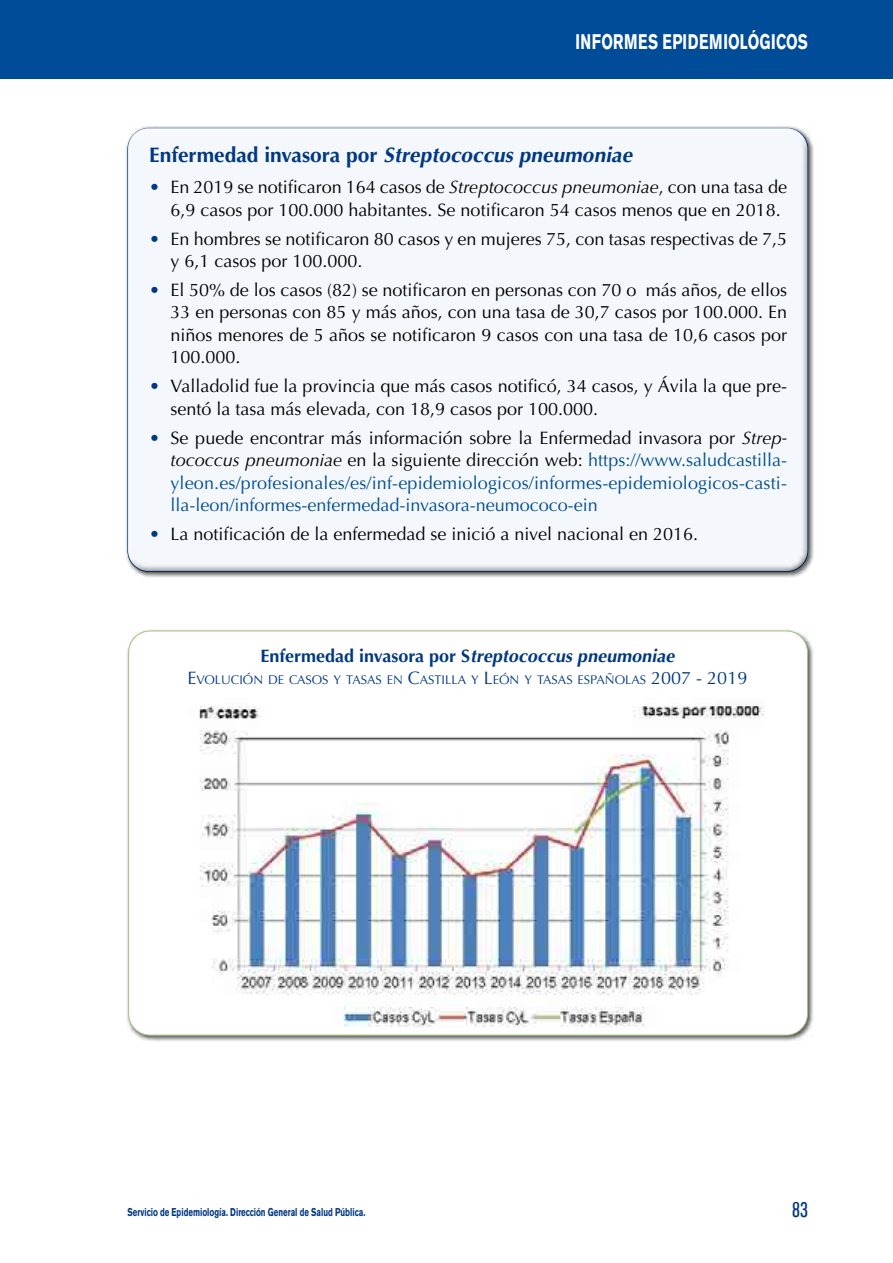
<style>
.page{position:relative;width:893px;height:1263px;background:#fff}
.page>*{position:absolute;margin:0;border:0;box-sizing:border-box;transform-origin:0 0}
.t1{font:italic 700 21px "Optima";color:#003882}
.t2{font:700 21px "Akzidenz Grotesk BE";letter-spacing:.04em;color:#fff;scale:.7 1}
.t3{font:condensed 21px "Akzidenz Grotesk BE";color:#003882}
.t4{font:18px/22.5px "Optima";color:#000}
.t5{font:18px/22.5px "Optima";color:#004e8f;text-align:justify}
.t6{font:700 18px "Optima";letter-spacing:-.005em;color:#003882}
.t7{font:12.6px "Optima";color:#003882}
.t8{font:700 11.25px "Akzidenz Grotesk BE";color:#003882;scale:.7 1}
.s1{font-style:normal}
.s2{color:#003882}
.s3{font-style:italic}
.s4{color:#000}
.s5{font-style:italic;color:#000}
.s6{font-size:18px}
</style>
<div class="page">
<div style="left:0;top:0;width:893px;height:79px;background:#004c98"></div>
<div style="left:117px;top:117px;width:693px;height:446px;background:#fff;opacity:.8"></div>
<div style="left:123px;top:132px;width:695px;height:441px;background:#f4f7fc"></div>
<div style="left:127px;top:629px;width:687px;height:412px;background:#000;opacity:.65"></div>
<div style="left:129px;top:631px;width:678px;height:404px;background:#fff;border-radius:21px"></div>
<img style="left:199px;top:705px;width:566px;height:322px">
<p class="t2" style="left:575px;top:29px;width:334px">INFORMES EPIDEMIOLÓGICOS</p>
<p class="t1" style="left:149px;top:143px;width:489px"><span class="s1">E n fe r m e d a d i n va s o r a p o r</span> Streptococcus pneumoniae</p>
<p class="t4" style="left:170px;top:176px;width:618px;text-indent:-21px"><span class="s2">•</span> En 2019 se notificaron 164 casos de <span class="s3">Streptococcus pneumoniae</span>, con una tasa de<br>6,9 casos por 100.000 habitantes. Se notificaron 54 casos menos que en 2018.</p>
<p class="t4" style="left:170px;top:227px;width:618px;text-indent:-21px"><span class="s2">•</span> En hombres se notificaron 80 casos y en mujeres 75, con tasas respectivas de 7,5 y 6,1 casos por 100.000.</p>
<p class="t4" style="left:170px;top:279px;width:618px;text-align:justify;text-indent:-21px"><span class="s2">•</span> El 50% de los casos (82) se notificaron en personas con 70 o más años, de ellos 33 en personas con 85 y más años, con una tasa de 30,7 casos por 100.000. En niños menores de 5 años se notificaron 9 casos con una tasa de 10,6 casos por 100.000.</p>
<p class="t4" style="left:170px;top:375px;width:618px;text-indent:-21px"><span class="s2">•</span> Valladolid fue la provincia que más casos notificó, 34 casos, y Ávila la que pre&shy;sentó la tasa más elevada, con 18,9 casos por 100.000.</p>
<p class="t5" style="left:170px;top:427px;width:618px;text-indent:-21px"><span class="s2">•</span> <span class="s4">Se puede encontrar más información sobre la Enfermedad invasora por</span> <span class="s5">Strep&shy;tococcus pneumoniae</span> <span class="s4">en la siguiente dirección web:</span> https://www.saludcastilla&shy;yleon.es/profesionales/es/inf-epidemiologicos/informes-epidemiologicos-casti&shy;lla-leon/informes-enfermedad-invasora-neumococo-ein</p>
<p class="t4" style="left:149px;top:523px;width:550px"><span class="s2">•</span> La notificación de la enfermedad se inició a nivel nacional en 2016.</p>
<p class="t6" style="left:260px;top:645px;width:419px">E n fe r m e d a d i n vas o ra p o r S <span class="s3">treptococcus pneumoniae</span></p>
<p class="t7" style="left:187px;top:673px;width:561px"><span class="s6">E</span>VOLUCIÓN DE CASOS Y TASAS EN <span class="s6">C</span>ASTILLA Y <span class="s6">L</span>EÓN Y TASAS ESPAÑOLAS <span class="s6">2007 - 2019</span></p>
<p class="t8" style="left:128px;top:1205px;width:341px">Servicio de Epidemiología. Dirección General de Salud Pública.</p>
<p class="t3" style="left:792px;top:1198px;width:17px">83</p>
</div>
